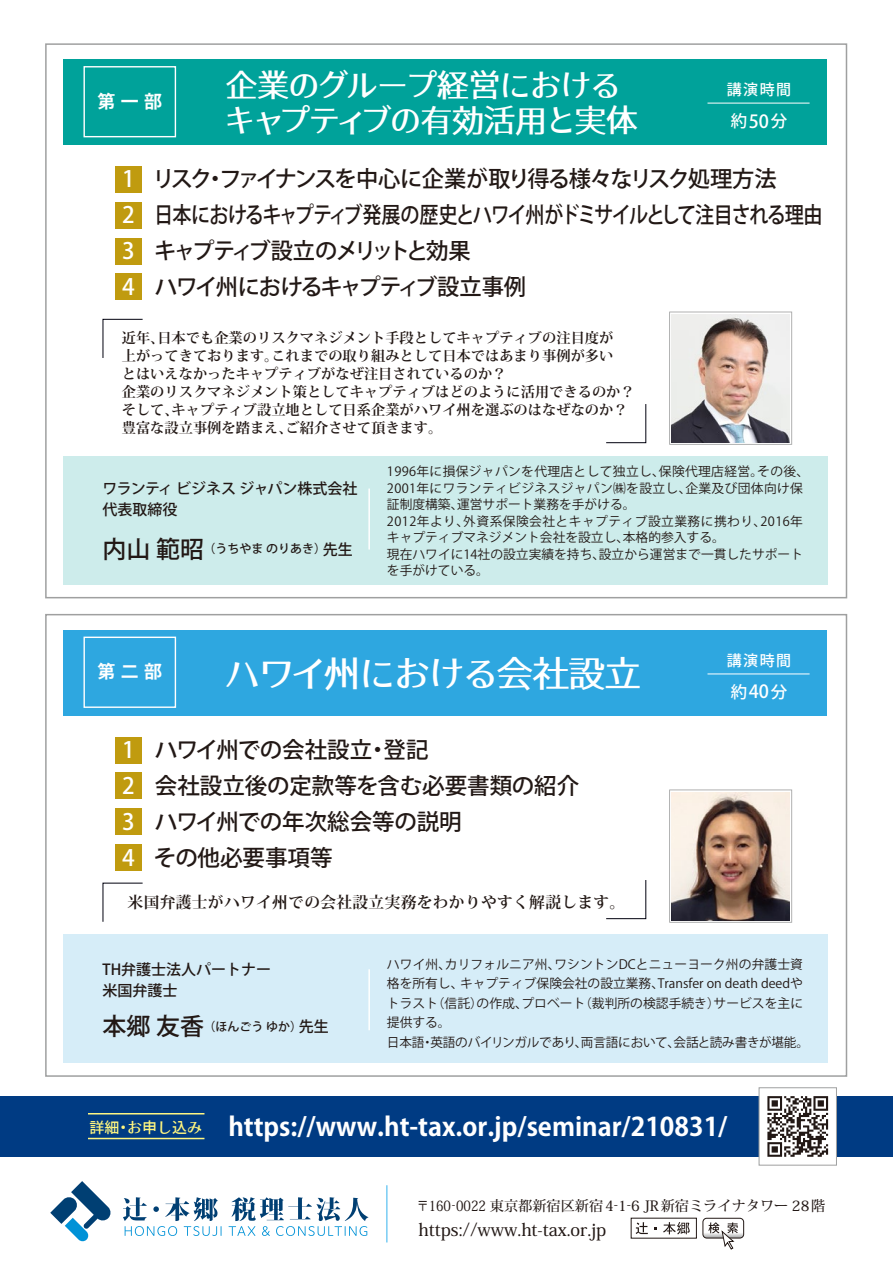
<style>
.page{position:relative;width:893px;height:1263px;background:#fff}
.page>*{position:absolute;margin:0;border:0;box-sizing:border-box;transform-origin:0 0}
.t1{font:36px "Gen Ei Late Min P v 2";color:#fff}
.t2{font:31.5px/34.5px "Gen Ei Late Min P v 2";color:#fff}
.t3{font:700 25.5px "Koz Go Pro";color:#fff}
.t4{font:500 22.5px/36px "Koz Go Pro";letter-spacing:-.08em;color:#221815}
.t5{font:500 22.5px/36px "Koz Go Pro";letter-spacing:-.005em;color:#221815}
.t6{font:700 17.85px "Koz Go Pro";letter-spacing:.3em;color:#fff}
.t7{font:500 17.4px "Koz Min Pro";color:#221815}
.t8{font:500 16.5px "Koz Go Pro";color:#fff}
.t9{font:700 15.75px "Koz Min Pro";letter-spacing:.02em;color:#221815}
.t10{font:500 15px/21px "Koz Go Pro";color:#221815}
.t11{font:500 15px "Koz Go Pro";letter-spacing:.1em;color:#fff}
.t12{font:700 14.25px/18px "Koz Min Pro";color:#221815}
.t13{font:500 14.1px "Koz Min Pro";color:#221815;scale:.85 1}
.t14{font:12.75px/16.5px "Koz Go Pro";letter-spacing:.025em;color:#221815}
.t15{font:12.75px/19.5px "Koz Go Pro";letter-spacing:.005em;color:#221815}
.t16{font:500 12px "Koz Go Pro";color:#221815}
.s1{font-size:18px}
.s2{color:#fff}
.s3{font-size:24px}
.s4{font-size:15px}
.s5{font-family:"Gen Ei Late Go v 2";font-weight:400;font-size:15px;color:#fff67f}
</style>
<div class="page">
<div style="left:63px;top:934px;width:764px;height:129px;background:#d6edf8"></div>
<div style="left:63px;top:456px;width:764px;height:129px;background:#cdeceb"></div>
<div style="left:63px;top:59px;width:764px;height:86px;background:#00a29a"></div>
<div style="left:116px;top:166px;width:26px;height:27px;background:#c09b0f"></div>
<div style="left:116px;top:202px;width:26px;height:27px;background:#c09b0f"></div>
<div style="left:116px;top:238px;width:26px;height:26px;background:#c09b0f"></div>
<div style="left:116px;top:273px;width:26px;height:27px;background:#c09b0f"></div>
<div style="left:669px;top:312px;width:123px;height:133px;background:#b6b7b7"></div>
<div style="left:670px;top:312px;width:121px;height:132px;border:3px solid #fff"></div>
<img style="left:672px;top:314px;width:118px;height:128px">
<div style="left:83px;top:66px;width:93px;height:71px;border:1px solid #fff"></div>
<div style="left:63px;top:630px;width:764px;height:85px;background:#2ea7e0"></div>
<div style="left:116px;top:737px;width:26px;height:26px;background:#c09b0f"></div>
<div style="left:116px;top:772px;width:26px;height:27px;background:#c09b0f"></div>
<div style="left:116px;top:808px;width:26px;height:27px;background:#c09b0f"></div>
<div style="left:116px;top:844px;width:26px;height:27px;background:#c09b0f"></div>
<svg style="left:669px;top:789px;width:123px;height:134px"></svg>
<div style="left:670px;top:790px;width:121px;height:132px;border:3px solid #fff"></div>
<img style="left:672px;top:792px;width:118px;height:128px">
<div style="left:83px;top:637px;width:93px;height:71px;border:1px solid #fff"></div>
<div style="left:45px;top:614px;width:802px;height:463px;border:2px solid #9fa0a0"></div>
<svg style="left:102px;top:882px;width:41px;height:40px"></svg>
<svg style="left:102px;top:319px;width:41px;height:39px"></svg>
<svg style="left:606px;top:880px;width:40px;height:39px"></svg>
<svg style="left:606px;top:404px;width:40px;height:39px"></svg>
<hr style="left:368px;top:488px;width:2px;height:61px;background:#fff">
<hr style="left:368px;top:969px;width:2px;height:61px;background:#fff">
<hr style="left:386px;top:1185px;width:2px;height:57px;background:#7ecef4">
<svg style="left:636px;top:1222px;width:12px;height:12px"></svg>
<svg style="left:663px;top:1222px;width:27px;height:12px"></svg>
<svg style="left:703px;top:1218px;width:41px;height:32px"></svg>
<div style="left:0;top:1096px;width:893px;height:61px;background:#003b83"></div>
<hr style="left:88px;top:1113px;width:116px;height:1px;background:#fff682">
<hr style="left:88px;top:1138px;width:116px;height:1px;background:#fff682">
<svg style="left:50px;top:1181px;width:61px;height:61px"></svg>
<svg style="left:123px;top:1197px;width:99px;height:39px"></svg>
<svg style="left:229px;top:1197px;width:139px;height:39px"></svg>
<hr style="left:707px;top:103px;width:103px;height:1px;background:#fff">
<hr style="left:707px;top:673px;width:103px;height:1px;background:#fff">
<div style="left:759px;top:1087px;width:78px;height:78px;background:#fff;border:1px solid #9fa0a0"></div>
<svg style="left:767px;top:1096px;width:61px;height:61px"></svg>
<h3 class="t6" style="left:98px;top:90px;width:66px">第一部</h3>
<h2 class="t2" style="left:226px;top:69px;width:413px">企業のグループ経営におけるキャプティブの有効活用と実体</h2>
<p class="t11" style="left:727px;top:80px;width:66px">講演時間</p>
<p class="t8" style="left:731px;top:110px;width:58px">約<span class="s1">50</span>分</p>
<h3 class="t4" style="left:122px;top:162px;width:702px"><span class="s2">1</span> リスク・ファイナンスを中心に企業が取り得る様々なリスク処理方法<br><span class="s2">2</span> 日本におけるキャプティブ発展の歴史とハワイ州がドミサイルとして注目される理由<br><span class="s2">3</span> キャプティブ設立のメリットと効果<br><span class="s2">4</span> ハワイ州におけるキャプティブ設立事例</h3>
<p class="t12" style="left:122px;top:328px;width:515px">近年、日本でも企業のリスクマネジメント手段としてキャプティブの注目度が<br>上がってきております。これまでの取り組みとして日本ではあまり事例が多い<br>とはいえなかったキャプティブがなぜ注目されているのか？<br>企業のリスクマネジメント策としてキャプティブはどのように活用できるのか？そして、キャプティブ設立地として日系企業がハワイ州を選ぶのはなぜなのか？豊富な設立事例を踏まえ、ご紹介させて頂きます。</p>
<p class="t10" style="left:103px;top:478px;width:256px">ワランティ ビジネス ジャパン株式会社代表取締役</p>
<p class="t16" style="left:103px;top:541px;width:252px"><span class="s3">内山 範昭</span> （うちやま のりあき）<span class="s4">先生</span></p>
<p class="t14" style="left:387px;top:464px;width:424px">1996年に損保ジャパンを代理店として独立し、保険代理店経営。その後、<br>2001年にワランティビジネスジャパン㈱を設立し、企業及び団体向け保証制度構築、運営サポート業務を手がける。<br>2012年より、外資系保険会社とキャプティブ設立業務に携わり、2016年キャプティブマネジメント会社を設立し、本格的参入する。<br>現在ハワイに14社の設立実績を持ち、設立から運営まで一貫したサポートを手がけている。</p>
<h3 class="t6" style="left:98px;top:660px;width:66px">第二部</h3>
<h1 class="t1" style="left:226px;top:650px;width:416px">ハワイ州における会社設立</h1>
<h3 class="t5" style="left:122px;top:733px;width:459px"><span class="s2">1</span> ハワイ州での会社設立・登記<br><span class="s2">2</span> 会社設立後の定款等を含む必要書類の紹介<br><span class="s2">3</span> ハワイ州での年次総会等の説明<br><span class="s2">4</span> その他必要事項等</h3>
<p class="t9" style="left:128px;top:891px;width:499px">米国弁護士がハワイ州での会社設立実務をわかりやすく解説します。</p>
<p class="t11" style="left:727px;top:651px;width:66px">講演時間</p>
<p class="t8" style="left:731px;top:681px;width:58px">約<span class="s1">40</span>分</p>
<p class="t10" style="left:103px;top:959px;width:170px">TH弁護士法人パートナー米国弁護士</p>
<p class="t16" style="left:103px;top:1019px;width:228px"><span class="s3">本郷 友香</span> （ほんごう ゆか）<span class="s4">先生</span></p>
<p class="t15" style="left:387px;top:954px;width:424px">ハワイ州、カリフォルニア州、ワシントンDCとニューヨーク州の弁護士資格を所有し、キャプティブ保険会社の設立業務、Transfer on death deedやトラスト（信託）の作成、プロベート（裁判所の検認手続き）サービスを主に提供する。<br>日本語・英語のバイリンガルであり、両言語において、会話と読み書きが堪能。</p>
<h3 class="t3" style="left:90px;top:1110px;width:639px"><span class="s5">詳細・お申し込み</span> https://www.ht-tax.or.jp/seminar/210831/</h3>
<p class="t13" style="left:417px;top:1195px;width:482px">〒160-0022 東京都新宿区新宿4-1-6 JR新宿ミライナタワー 28階</p>
<h3 class="t7" style="left:418px;top:1217px;width:189px">https://www.ht-tax.or.jp</h3>
</div>
